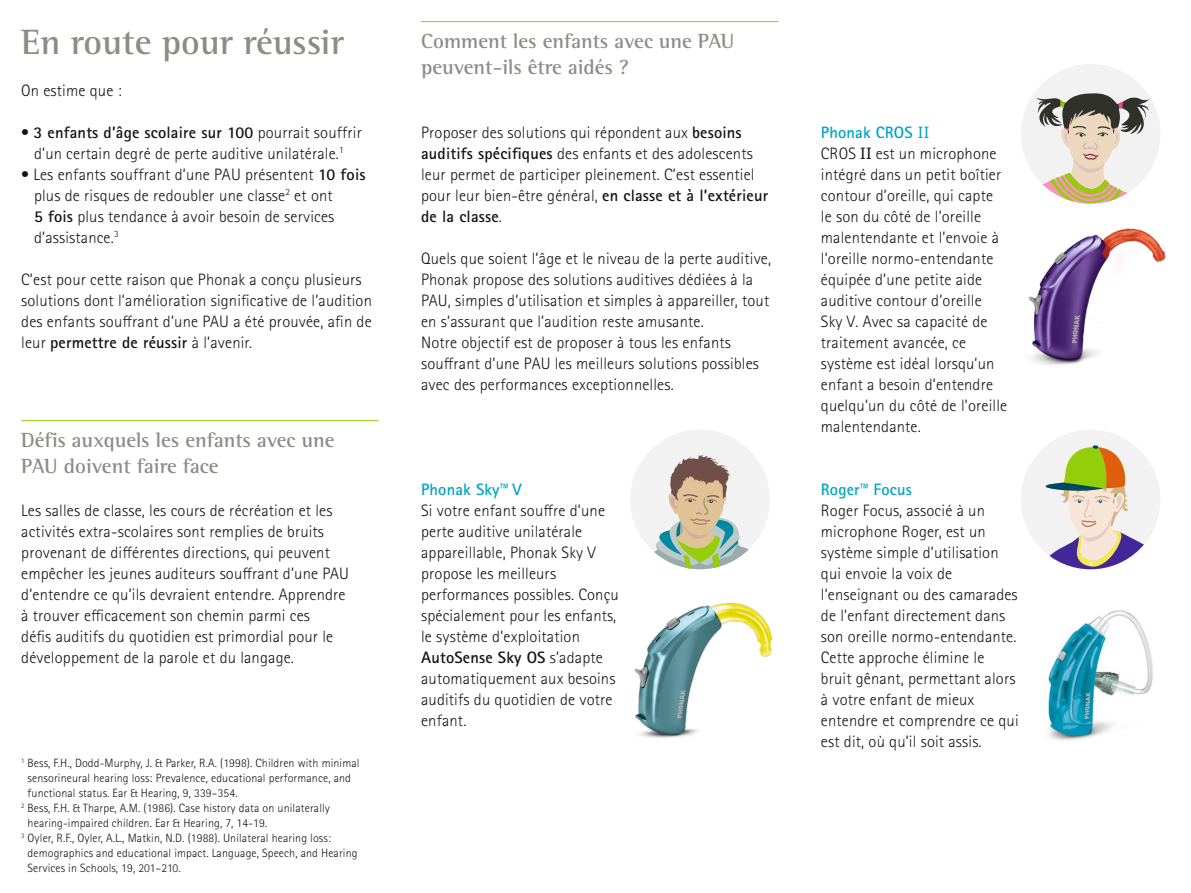
<style>
.page{position:relative;width:1191px;height:893px;background:#fff}
.page>*{position:absolute;margin:0;border:0;box-sizing:border-box;transform-origin:0 0}
.t1{font:700 36px "Rotis Semi Serif Pro";color:#8d8c85}
.t2{font:700 21px/26.2px "Rotis Semi Serif Pro";color:#8d8c85}
.t3{font:300 16.5px/21px "Rotis Sans Serif Pro";letter-spacing:.01em;color:#141414}
.t4{font:700 16.5px "Rotis Sans Serif Pro";letter-spacing:.01em;color:#00a4c5}
.t5{font:300 12px "Rotis Sans Serif Pro";letter-spacing:.01em;color:#141414}
.s1{font-weight:700}
.s2{font-weight:700;color:#00a4c5}
.s3{font-family:"Bookman Old Style";font-weight:400;color:#00a4c5}
.s4{font-family:"Bookman Old Style";font-weight:400}
</style>
<div class="page">
<img style="left:1047px;top:569px;width:106px;height:172px">
<hr style="left:421px;top:21px;width:357px;height:1px;background:#94ce0a">
<img style="left:1028px;top:228px;width:138px;height:137px">
<img style="left:634px;top:569px;width:139px;height:169px">
<div style="left:1020px;top:64px;width:140px;height:140px;background:#f2f2f2;border-radius:70px"></div>
<svg style="left:1020px;top:92px;width:131px;height:112px"></svg>
<div style="left:1020px;top:430px;width:140px;height:139px;background:#f2f2f2;border-radius:70px"></div>
<svg style="left:1037px;top:445px;width:123px;height:124px"></svg>
<div style="left:630px;top:430px;width:140px;height:139px;background:#f2f2f2;border-radius:70px"></div>
<svg style="left:654px;top:455px;width:95px;height:114px"></svg>
<hr style="left:21px;top:420px;width:357px;height:1px;background:#94ce0a">
<h1 class="t1" style="left:21px;top:20px;width:324px">En route pour réussir</h1>
<p class="t3" style="left:21px;top:80px;width:102px">On estime que :</p>
<p class="t3" style="left:21px;top:122px;width:342px;text-align:center">• <span class="s1">3 enfants d’âge scolaire sur 100</span> pourrait souffrir d’un certain degré de perte auditive unilatérale.<sup>1</sup></p>
<p class="t3" style="left:34px;top:164px;width:333px;text-indent:-13px">• Les enfants souffrant d’une PAU présentent <span class="s1">10 fois </span>plus de risques de redoubler une classe<sup>2</sup> et ont<br><span class="s1">5 fois</span> plus tendance à avoir besoin de services d’assistance.<sup>3</sup></p>
<p class="t3" style="left:21px;top:269px;width:352px">C’est pour cette raison que Phonak a conçu plusieurs solutions dont l’amélioration significative de l’audition des enfants souffrant d’une PAU a été prouvée, afin de leur <span class="s1">permettre de réussir</span> à l’avenir.</p>
<p class="t2" style="left:21px;top:426px;width:315px">Défis auxquels les enfants avec une<br>PAU doivent faire face</p>
<p class="t3" style="left:21px;top:500px;width:329px">Les salles de classe, les cours de récréation et les activités extra-scolaires sont remplies de bruits provenant de différentes directions, qui peuvent empêcher les jeunes auditeurs souffrant d’une PAU d’entendre ce qu’ils devraient entendre. Apprendre à trouver efficacement son chemin parmi ces<br>défis auditifs du quotidien est primordial pour le développement de la parole et du langage.</p>
<p class="t5" style="left:21px;top:756px;width:340px"><sup>1</sup> Bess, F.H., Dodd-Murphy, J. &amp; Parker, R.A. (1998). Children with minimal</p>
<p class="t5" style="left:28px;top:771px;width:325px">sensorineural hearing loss: Prevalence, educational performance, and</p>
<p class="t5" style="left:28px;top:786px;width:211px">functional status. Ear &amp; Hearing, 9, 339–354.</p>
<p class="t5" style="left:21px;top:801px;width:310px"><sup>2</sup> Bess, F.H. &amp; Tharpe, A.M. (1986). Case history data on unilaterally</p>
<p class="t5" style="left:28px;top:816px;width:241px">hearing-impaired children. Ear &amp; Hearing, 7, 14-19.</p>
<p class="t5" style="left:21px;top:831px;width:311px"><sup>3</sup> Oyler, R.F., Oyler, A.L., Matkin, N.D. (1988). Unilateral hearing loss:</p>
<p class="t5" style="left:28px;top:846px;width:331px">demographics and educational impact. Language, Speech, and Hearing</p>
<p class="t5" style="left:28px;top:861px;width:154px">Services in Schools, 19, 201–210.</p>
<p class="t2" style="left:421px;top:27px;width:315px">Comment les enfants avec une PAU peuvent-ils être aidés ?</p>
<p class="t3" style="left:421px;top:122px;width:349px">Proposer des solutions qui répondent aux <span class="s1">besoins auditifs spécifiques</span> des enfants et des adolescents leur permet de participer pleinement. C’est essentiel pour leur bien-être général, <span class="s1">en classe et à l’extérieur de la classe</span>.</p>
<p class="t3" style="left:421px;top:248px;width:351px">Quels que soient l’âge et le niveau de la perte auditive, Phonak propose des solutions auditives dédiées à la PAU, simples d’utilisation et simples à appareiller, tout en s’assurant que l’audition reste amusante.<br>Notre objectif est de proposer à tous les enfants souffrant d’une PAU les meilleurs solutions possibles avec des performances exceptionnelles.</p>
<p class="t4" style="left:421px;top:479px;width:102px">Phonak Sky™ V</p>
<p class="t3" style="left:421px;top:500px;width:199px">Si votre enfant souffre d’une perte auditive unilatérale appareillable, Phonak Sky V propose les meilleurs performances possibles. Conçu spécialement pour les enfants, le système d’exploitation<br><span class="s1">AutoSense Sky OS</span> s’adapte automatiquement aux besoins auditifs du quotidien de votre enfant.</p>
<p class="t3" style="left:821px;top:122px;width:188px"><span class="s2">Phonak CROS</span> <span class="s3">II<br></span>CROS <span class="s4">II</span> est un microphone intégré dans un petit boîtier contour d’oreille, qui capte le son du côté de l’oreille malentendante et l’envoie à l’oreille normo-entendante équipée d’une petite aide auditive contour d’oreille<br>Sky V. Avec sa capacité de traitement avancée, ce système est idéal lorsqu’un enfant a besoin d’entendre quelqu’un du côté de l’oreille malentendante.</p>
<p class="t4" style="left:821px;top:479px;width:92px">Roger™ Focus</p>
<p class="t3" style="left:821px;top:500px;width:199px">Roger Focus, associé à un microphone Roger, est un système simple d’utilisation qui envoie la voix de l’enseignant ou des camarades de l’enfant directement dans son oreille normo-entendante.<br>Cette approche élimine le bruit gênant, permettant alors à votre enfant de mieux entendre et comprendre ce qui est dit, où qu’il soit assis.</p>
</div>
